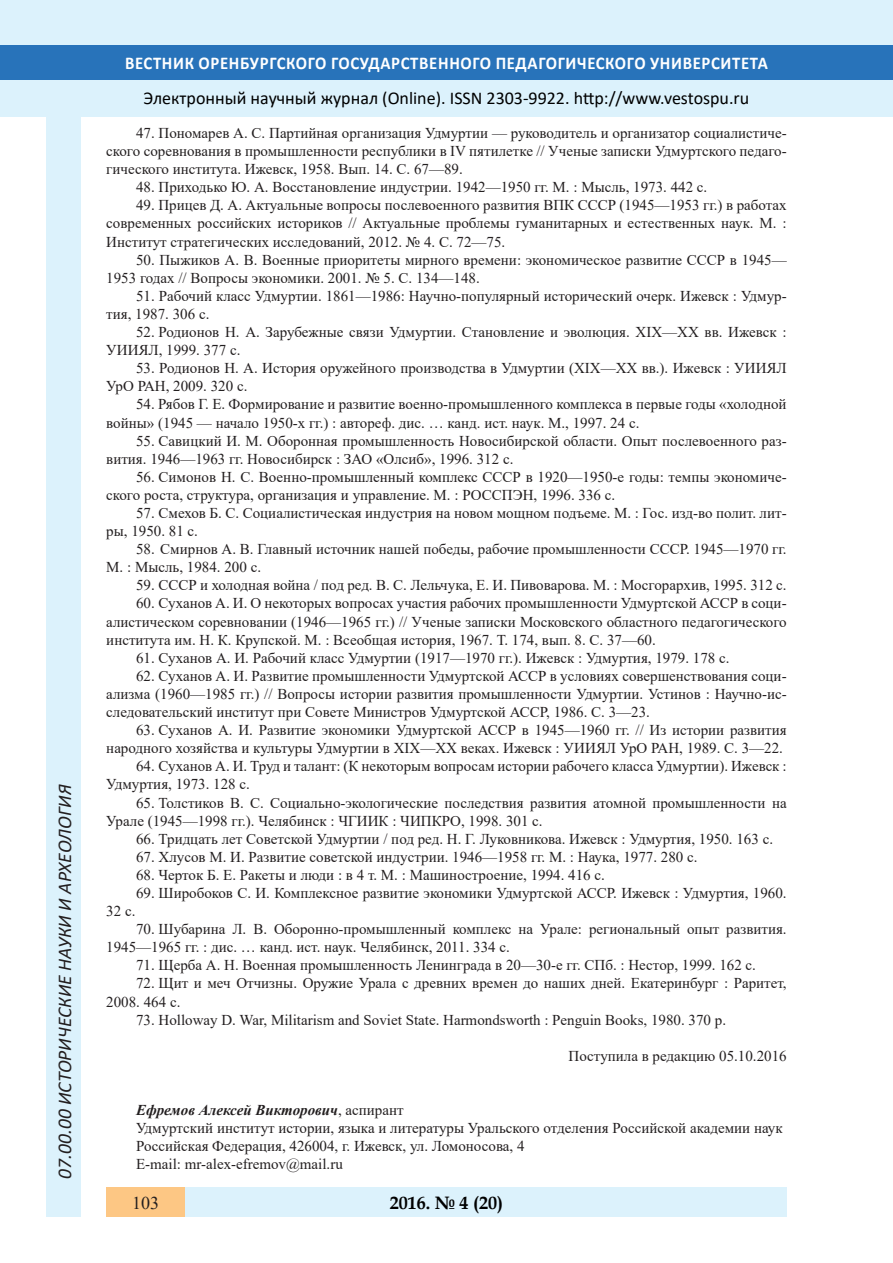
<style>
.page{position:relative;width:893px;height:1263px;background:#fff}
.page>*{position:absolute;margin:0;border:0;box-sizing:border-box;transform-origin:0 0}
.t1{font:italic 19.5px "Calibri";color:#231f20}
.t2{font:18px "Calibri";color:#000}
.t3{font:700 18px "Calibri";letter-spacing:.04em;color:#fff;scale:.93 1}
.t4{font:700 18px "Book Antiqua";color:#000}
.t5{font:18px "Times New Roman";color:#231f20}
.литература{font:15px/18.1px "Times New Roman";color:#231f20}
.литература-2{font:italic 700 15px "Times New Roman";color:#231f20}
.s1{font-weight:400;font-style:normal}
</style>
<div class="page">
<div style="left:0;top:0;width:893px;height:116px;background:#dcf2fc"></div>
<div style="left:0;top:45px;width:893px;height:34px;background:#2873ba"></div>
<div style="left:47px;top:116px;width:34px;height:1101px;background:#dcf2fc"></div>
<div style="left:106px;top:1188px;width:681px;height:29px;background:#dcf2fc"></div>
<div style="left:106px;top:1188px;width:79px;height:29px;background:#fdc784"></div>
<h1 class="t1" style="left:51px;top:1179px;width:395px;rotate:-90deg">07.00.00 ИСТОРИЧЕСКИЕ НАУКИ И АРХЕОЛОГИЯ</h1>
<h1 class="t1" style="left:51px;top:1105px;width:206px;rotate:-90deg">БИОЛОГИЧЕСКИЕ НАУКИ</h1>
<h1 class="t1" style="left:51px;top:1169px;width:11px;rotate:-90deg">3</h1>
<p class="t3" style="left:125px;top:50px;width:693px">ВЕСТНИК ОРЕНБУРГСКОГО ГОСУДАРСТВЕННОГО ПЕДАГОГИЧЕСКОГО УНИВЕРСИТЕТА</p>
<p class="t2" style="left:144px;top:85px;width:607px">Электронный научный журнал (Online). ISSN 2303-9922. http://www.vestospu.ru</p>
<p class="t2" style="left:583px;top:85px;width:13px">t</p>
<p class="литература" style="left:106px;top:123px;width:682px;text-align:justify;text-indent:30px">47. Пономарев А. С. Партийная организация Удмуртии — руководитель и организатор социалистиче&shy;ского соревнования в промышленности республики в IV пятилетке // Ученые записки Удмуртского педаго&shy;гического института. Ижевск, 1958. Вып. 14. С. 67—89.</p>
<p class="литература" style="left:136px;top:178px;width:573px">48. Приходько Ю. А. Восстановление индустрии. 1942—1950 гг. М. : Мысль, 1973. 442 с.</p>
<p class="литература" style="left:106px;top:196px;width:682px;text-align:justify;text-indent:30px">49. Прицев Д. А. Актуальные вопросы послевоенного развития ВПК СССР (1945—1953 гг.) в работах современных российских историков // Актуальные проблемы гуманитарных и естественных наук. М. :<br>Институт стратегических исследований, 2012. № 4. С. 72—75.</p>
<p class="литература" style="left:106px;top:250px;width:682px;text-indent:30px">50. Пыжиков А. В. Военные приоритеты мирного времени: экономическое развитие СССР в 1945—<br>1953 годах // Вопросы экономики. 2001. № 5. С. 134—148.</p>
<p class="литература" style="left:106px;top:286px;width:682px;text-indent:30px">51. Рабочий класс Удмуртии. 1861—1986: Научно-популярный исторический очерк. Ижевск : Удмур&shy;тия, 1987. 306 с.</p>
<p class="литература" style="left:106px;top:322px;width:682px;text-indent:30px">52. Родионов Н. А. Зарубежные связи Удмуртии. Становление и эволюция. XIX—XX вв. Ижевск :<br>УИИЯЛ, 1999. 377 с.</p>
<p class="литература" style="left:106px;top:359px;width:682px;text-indent:30px">53. Родионов Н. А. История оружейного производства в Удмуртии (XIX—XX вв.). Ижевск : УИИЯЛ<br>УрО РАН, 2009. 320 с.</p>
<p class="литература" style="left:106px;top:395px;width:682px;text-indent:30px">54. Рябов Г. Е. Формирование и развитие военно-промышленного комплекса в первые годы «холодной войны» (1945 — начало 1950-х гг.) : автореф. дис. … канд. ист. наук. М., 1997. 24 с.</p>
<p class="литература" style="left:106px;top:431px;width:682px;text-indent:30px">55. Савицкий И. М. Оборонная промышленность Новосибирской области. Опыт послевоенного раз&shy;вития. 1946—1963 гг. Новосибирск : ЗАО «Олсиб», 1996. 312 с.</p>
<p class="литература" style="left:106px;top:467px;width:682px;text-indent:30px">56. Симонов Н. С. Военно-промышленный комплекс СССР в 1920—1950-е годы: темпы экономиче&shy;ского роста, структура, организация и управление. М. : РОССПЭН, 1996. 336 с.</p>
<p class="литература" style="left:106px;top:503px;width:682px;text-indent:30px">57. Смехов Б. С. Социалистическая индустрия на новом мощном подъеме. М. : Гос. изд-во полит. лит&shy;ры, 1950. 81 с.</p>
<p class="литература" style="left:106px;top:540px;width:682px;text-indent:30px">58. Смирнов А. В. Главный источник нашей победы, рабочие промышленности СССР. 1945—1970 гг.<br>М. : Мысль, 1984. 200 с.</p>
<p class="литература" style="left:136px;top:576px;width:652px">59. СССР и холодная война / под ред. В. С. Лельчука, Е. И. Пивоварова. М. : Мосгорархив, 1995. 312 с.</p>
<p class="литература" style="left:106px;top:594px;width:682px;text-align:justify;text-indent:30px">60. Суханов А. И. О некоторых вопросах участия рабочих промышленности Удмуртской АССР в соци&shy;алистическом соревновании (1946—1965 гг.) // Ученые записки Московского областного педагогического института им. Н. К. Крупской. М. : Всеобщая история, 1967. Т. 174, вып. 8. С. 37—60.</p>
<p class="литература" style="left:136px;top:648px;width:595px">61. Суханов А. И. Рабочий класс Удмуртии (1917—1970 гг.). Ижевск : Удмуртия, 1979. 178 с.</p>
<p class="литература" style="left:106px;top:666px;width:682px;text-align:justify;text-indent:30px">62. Суханов А. И. Развитие промышленности Удмуртской АССР в условиях совершенствования соци&shy;ализма (1960—1985 гг.) // Вопросы истории развития промышленности Удмуртии. Устинов : Научно-ис&shy;следовательский институт при Совете Министров Удмуртской АССР, 1986. С. 3—23.</p>
<p class="литература" style="left:106px;top:720px;width:682px;text-align:right">63. Суханов А. И. Развитие экономики Удмуртской АССР в 1945—1960 гг. // Из истории развития народного хозяйства и культуры Удмуртии в XIX—XX веках. Ижевск : УИИЯЛ УрО РАН, 1989. С. 3—22.</p>
<p class="литература" style="left:106px;top:757px;width:682px;text-indent:30px">64. Суханов А. И. Труд и талант: (К некоторым вопросам истории рабочего класса Удмуртии). Ижевск :<br>Удмуртия, 1973. 128 с.</p>
<p class="литература" style="left:106px;top:793px;width:682px;text-indent:30px">65. Толстиков В. С. Социально-экологические последствия развития атомной промышленности на<br>Урале (1945—1998 гг.). Челябинск : ЧГИИК : ЧИПКРО, 1998. 301 с.</p>
<p class="литература" style="left:136px;top:829px;width:638px">66. Тридцать лет Советской Удмуртии / под ред. Н. Г. Луковникова. Ижевск : Удмуртия, 1950. 163 с.</p>
<p class="литература" style="left:136px;top:847px;width:563px">67. Хлусов М. И. Развитие советской индустрии. 1946—1958 гг. М. : Наука, 1977. 280 с.</p>
<p class="литература" style="left:136px;top:865px;width:470px">68. Черток Б. Е. Ракеты и люди : в 4 т. М. : Машиностроение, 1994. 416 с.</p>
<p class="литература" style="left:136px;top:883px;width:652px">69. Широбоков С. И. Комплексное развитие экономики Удмуртской АССР. Ижевск : Удмуртия, 1960.</p>
<p class="литература" style="left:106px;top:901px;width:31px">32 с.</p>
<p class="литература" style="left:106px;top:920px;width:682px;text-indent:30px">70. Шубарина Л. В. Оборонно-промышленный комплекс на Урале: региональный опыт развития.<br>1945—1965 гг. : дис. … канд. ист. наук. Челябинск, 2011. 334 с.</p>
<p class="литература" style="left:136px;top:956px;width:621px">71. Щерба А. Н. Военная промышленность Ленинграда в 20—30-е гг. СПб. : Нестор, 1999. 162 с.</p>
<p class="литература" style="left:106px;top:974px;width:682px;text-indent:30px">72. Щит и меч Отчизны. Оружие Урала с древних времен до наших дней. Екатеринбург : Раритет,<br>2008. 464 с.</p>
<p class="литература" style="left:136px;top:1010px;width:591px">73. Holloway D. War, Militarism and Soviet State. Harmondsworth : Penguin Books, 1980. 370 p.</p>
<p class="литература" style="left:569px;top:1046px;width:220px">Поступила в редакцию 05.10.2016</p>
<p class="литература-2" style="left:136px;top:1100px;width:269px">Ефремов Алексей Викторович<span class="s1">, аспирант</span></p>
<p class="литература" style="left:136px;top:1119px;width:648px">Удмуртский институт истории, языка и литературы Уральского отделения Российской академии наук</p>
<p class="литература" style="left:136px;top:1137px;width:390px">Российская Федерация, 426004, г. Ижевск, ул. Ломоносова, 4</p>
<p class="литература" style="left:136px;top:1155px;width:208px">E-mail: mr-alex-efremov@mail.ru</p>
<p class="t4" style="left:390px;top:1190px;width:115px">2016. № 4 (20)</p>
<p class="t5" style="left:132px;top:1190px;width:28px">103</p>
<p class="t4" style="left:460px;top:1190px;width:39px">3 19</p>
</div>
